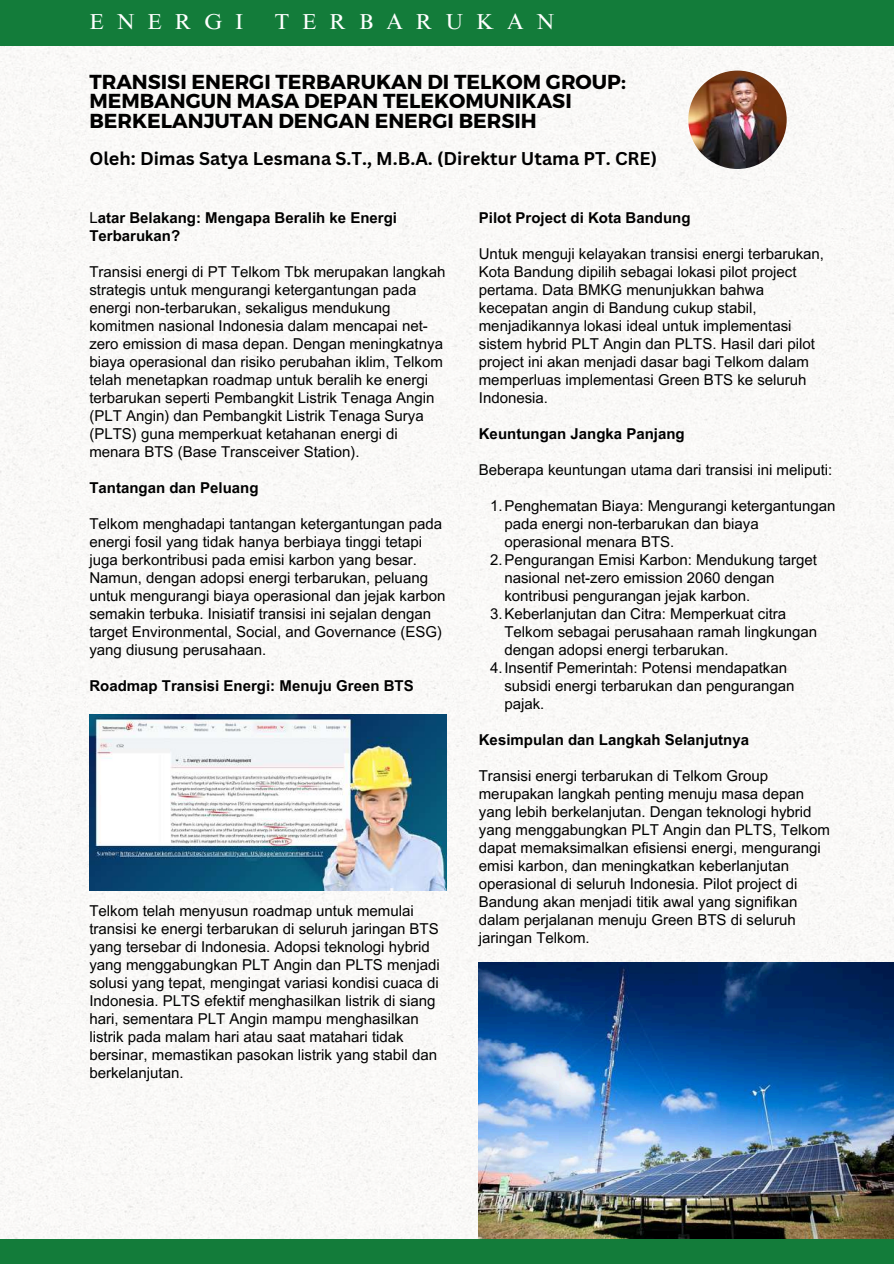
<style>
.page{position:relative;width:894px;height:1264px;background:#fff}
.page>*{position:absolute;margin:0;border:0;box-sizing:border-box;transform-origin:0 0}
.t1{font:21.6px "Times NRMT Pro";letter-spacing:.595em;color:#fff}
.t2{font:700 20.25px/19.6px "Montserrat";color:#000}
.t3{font:700 18px "Canva Sans";color:#000}
.t4{font:15px/18px "Arial MT Pro";color:#000}
.t5{font:700 15px/18px "Arial MT Pro";color:#000}
.s1{font-weight:400}
</style>
<div class="page">
<img style="left:0;top:45px;width:893px;height:1193px">
<div style="left:0;top:0;width:893px;height:45px;background:#137c3a"></div>
<div style="left:0;top:1238px;width:893px;height:25px;background:#137c3a"></div>
<img style="left:688px;top:71px;width:98px;height:98px;border-radius:50%">
<img style="left:89px;top:714px;width:357px;height:176px">
<img style="left:478px;top:962px;width:414px;height:276px">
<h1 class="t1" style="left:89px;top:13px;width:155px">ENERGI</h1>
<h1 class="t1" style="left:274px;top:13px;width:281px">TERBARUKAN</h1>
<h2 class="t2" style="left:89px;top:71px;width:538px">TRANSISI ENERGI TERBARUKAN DI TELKOM GROUP:<br>MEMBANGUN MASA DEPAN TELEKOMUNIKASI<br>BERKELANJUTAN DENGAN ENERGI BERSIH</h2>
<p class="t3" style="left:89px;top:146px;width:569px">Oleh: Dimas Satya Lesmana S.T., M.B.A. (Direktur Utama PT. CRE)</p>
<p class="t5" style="left:89px;top:210px;width:309px"><span class="s1">L</span>atar Belakang: Mengapa Beralih ke Energi<br>Terbarukan?</p>
<p class="t4" style="left:89px;top:264px;width:357px">Transisi energi di PT Telkom Tbk merupakan langkah strategis untuk mengurangi ketergantungan pada energi non-terbarukan, sekaligus mendukung komitmen nasional Indonesia dalam mencapai net&shy;zero emission di masa depan. Dengan meningkatnya biaya operasional dan risiko perubahan iklim, Telkom telah menetapkan roadmap untuk beralih ke energi terbarukan seperti Pembangkit Listrik Tenaga Angin (PLT Angin) dan Pembangkit Listrik Tenaga Surya (PLTS) guna memperkuat ketahanan energi di menara BTS (Base Transceiver Station).</p>
<p class="t5" style="left:89px;top:480px;width:171px">Tantangan dan Peluang</p>
<p class="t4" style="left:89px;top:516px;width:357px">Telkom menghadapi tantangan ketergantungan pada energi fosil yang tidak hanya berbiaya tinggi tetapi juga berkontribusi pada emisi karbon yang besar.<br>Namun, dengan adopsi energi terbarukan, peluang untuk mengurangi biaya operasional dan jejak karbon semakin terbuka. Inisiatif transisi ini sejalan dengan target Environmental, Social, and Governance (ESG) yang diusung perusahaan.</p>
<p class="t5" style="left:89px;top:678px;width:326px">Roadmap Transisi Energi: Menuju Green BTS</p>
<p class="t4" style="left:89px;top:903px;width:352px">Telkom telah menyusun roadmap untuk memulai transisi ke energi terbarukan di seluruh jaringan BTS yang tersebar di Indonesia. Adopsi teknologi hybrid yang menggabungkan PLT Angin dan PLTS menjadi solusi yang tepat, mengingat variasi kondisi cuaca di Indonesia. PLTS efektif menghasilkan listrik di siang hari, sementara PLT Angin mampu menghasilkan listrik pada malam hari atau saat matahari tidak bersinar, memastikan pasokan listrik yang stabil dan berkelanjutan.</p>
<p class="t5" style="left:478px;top:210px;width:213px">Pilot Project di Kota Bandung</p>
<p class="t4" style="left:478px;top:246px;width:346px">Untuk menguji kelayakan transisi energi terbarukan, Kota Bandung dipilih sebagai lokasi pilot project pertama. Data BMKG menunjukkan bahwa kecepatan angin di Bandung cukup stabil, menjadikannya lokasi ideal untuk implementasi sistem hybrid PLT Angin dan PLTS. Hasil dari pilot project ini akan menjadi dasar bagi Telkom dalam memperluas implementasi Green BTS ke seluruh Indonesia.</p>
<p class="t5" style="left:478px;top:426px;width:207px">Keuntungan Jangka Panjang</p>
<p class="t4" style="left:478px;top:462px;width:355px">Beberapa keuntungan utama dari transisi ini meliputi:</p>
<p class="t4" style="left:490px;top:498px;width:346px">1.Penghematan Biaya: Mengurangi ketergantungan</p>
<p class="t4" style="left:504px;top:516px;width:256px">pada energi non-terbarukan dan biaya</p>
<p class="t4" style="left:504px;top:534px;width:172px">operasional menara BTS.</p>
<p class="t4" style="left:490px;top:552px;width:328px">2.Pengurangan Emisi Karbon: Mendukung target</p>
<p class="t4" style="left:504px;top:570px;width:272px">nasional net-zero emission 2060 dengan</p>
<p class="t4" style="left:504px;top:588px;width:247px">kontribusi pengurangan jejak karbon.</p>
<p class="t4" style="left:490px;top:606px;width:297px">3.Keberlanjutan dan Citra: Memperkuat citra</p>
<p class="t4" style="left:504px;top:624px;width:314px">Telkom sebagai perusahaan ramah lingkungan</p>
<p class="t4" style="left:504px;top:642px;width:226px">dengan adopsi energi terbarukan.</p>
<p class="t4" style="left:490px;top:660px;width:298px">4.Insentif Pemerintah: Potensi mendapatkan</p>
<p class="t4" style="left:504px;top:678px;width:292px">subsidi energi terbarukan dan pengurangan</p>
<p class="t4" style="left:504px;top:696px;width:42px">pajak.</p>
<p class="t5" style="left:478px;top:732px;width:271px">Kesimpulan dan Langkah Selanjutnya</p>
<p class="t4" style="left:478px;top:768px;width:352px">Transisi energi terbarukan di Telkom Group merupakan langkah penting menuju masa depan yang lebih berkelanjutan. Dengan teknologi hybrid yang menggabungkan PLT Angin dan PLTS, Telkom dapat memaksimalkan efisiensi energi, mengurangi emisi karbon, dan meningkatkan keberlanjutan operasional di seluruh Indonesia. Pilot project di Bandung akan menjadi titik awal yang signifikan dalam perjalanan menuju Green BTS di seluruh jaringan Telkom.</p>
</div>
